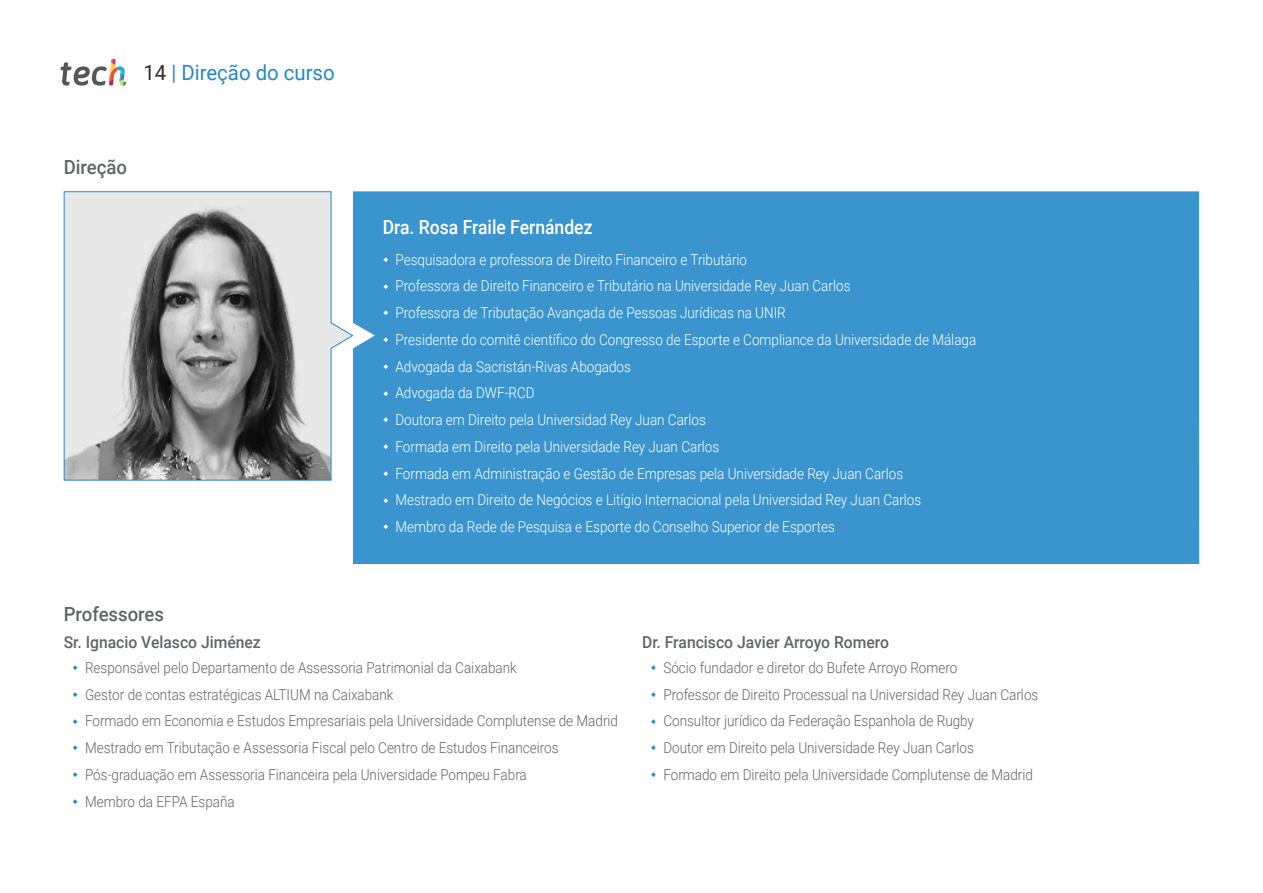
<style>
.page{position:relative;width:1263px;height:893px;background:#fff}
.page>*{position:absolute;margin:0;border:0;box-sizing:border-box;transform-origin:0 0}
.t1{font:21px "Roboto";color:#2488c9}
.t2{font:500 19.5px "Roboto";color:#fff;scale:.9 1}
.t3{font:500 19.5px "Roboto";color:#61646a;scale:.95 1}
.t4{font:500 16.5px "Roboto";color:#61646a;scale:.95 1}
.t5{font:300 15px/26.7px "Roboto";color:#fff;scale:.9 1}
.t6{font:300 15px/26.7px "Roboto";color:#61646a;scale:.9 1}
.s1{color:#312e20}
</style>
<div class="page">
<svg style="left:61px;top:59px;width:65px;height:27px"></svg>
<div style="left:353px;top:191px;width:846px;height:373px;background:#3a94ce"></div>
<svg style="left:63px;top:191px;width:291px;height:290px;background:#aaacad"></svg>
<svg style="left:384px;top:257px;width:4px;height:5px"></svg>
<svg style="left:384px;top:284px;width:4px;height:5px"></svg>
<svg style="left:384px;top:310px;width:4px;height:5px"></svg>
<svg style="left:384px;top:337px;width:4px;height:5px"></svg>
<svg style="left:384px;top:364px;width:4px;height:5px"></svg>
<svg style="left:384px;top:391px;width:4px;height:5px"></svg>
<svg style="left:384px;top:417px;width:4px;height:5px"></svg>
<svg style="left:384px;top:444px;width:4px;height:5px"></svg>
<svg style="left:384px;top:471px;width:4px;height:5px"></svg>
<svg style="left:384px;top:498px;width:4px;height:5px"></svg>
<svg style="left:384px;top:524px;width:4px;height:5px"></svg>
<h1 class="t1" style="left:144px;top:57px;width:193px"><span class="s1">14</span> | Direção do curso</h1>
<h2 class="t3" style="left:64px;top:154px;width:68px">Direção</h2>
<h2 class="t2" style="left:383px;top:213px;width:235px">Dra. Rosa Fraile Fernández</h2>
<p class="t5" style="left:395px;top:245px;width:647px">Pesquisadora e professora de Direito Financeiro e Tributário<br>Professora de Direito Financeiro e Tributário na Universidade Rey Juan Carlos<br>Professora de Tributação Avançada de Pessoas Jurídicas na UNIR<br>Presidente do comitê científico do Congresso de Esporte e Compliance da Universidade de Málaga Advogada da Sacristán-Rivas Abogados<br>Advogada da DWF-RCD<br>Doutora em Direito pela Universidad Rey Juan Carlos<br>Formada em Direito pela Universidade Rey Juan Carlos<br>Formada em Administração e Gestão de Empresas pela Universidade Rey Juan Carlos<br>Mestrado em Direito de Negócios e Litígio Internacional pela Universidad Rey Juan Carlos<br>Membro da Rede de Pesquisa e Esporte do Conselho Superior de Esportes</p>
<h2 class="t3" style="left:64px;top:601px;width:107px">Professores</h2>
<p class="t4" style="left:64px;top:631px;width:209px">Sr. Ignacio Velasco Jiménez</p>
<p class="t6" style="left:85px;top:654px;width:594px">Responsável pelo Departamento de Assessoria Patrimonial da Caixabank<br>Gestor de contas estratégicas ALTIUM na Caixabank<br>Formado em Economia e Estudos Empresariais pela Universidade Complutense de Madrid Mestrado em Tributação e Assessoria Fiscal pelo Centro de Estudos Financeiros Pós-graduação em Assessoria Financeira pela Universidade Pompeu Fabra<br>Membro da EFPA España</p>
<p class="t4" style="left:642px;top:631px;width:261px">Dr. Francisco Javier Arroyo Romero</p>
<p class="t6" style="left:663px;top:654px;width:418px">Sócio fundador e diretor do Bufete Arroyo Romero<br>Professor de Direito Processual na Universidad Rey Juan Carlos Consultor jurídico da Federação Espanhola de Rugby<br>Doutor em Direito pela Universidade Rey Juan Carlos<br>Formado em Direito pela Universidade Complutense de Madrid</p>
</div>
